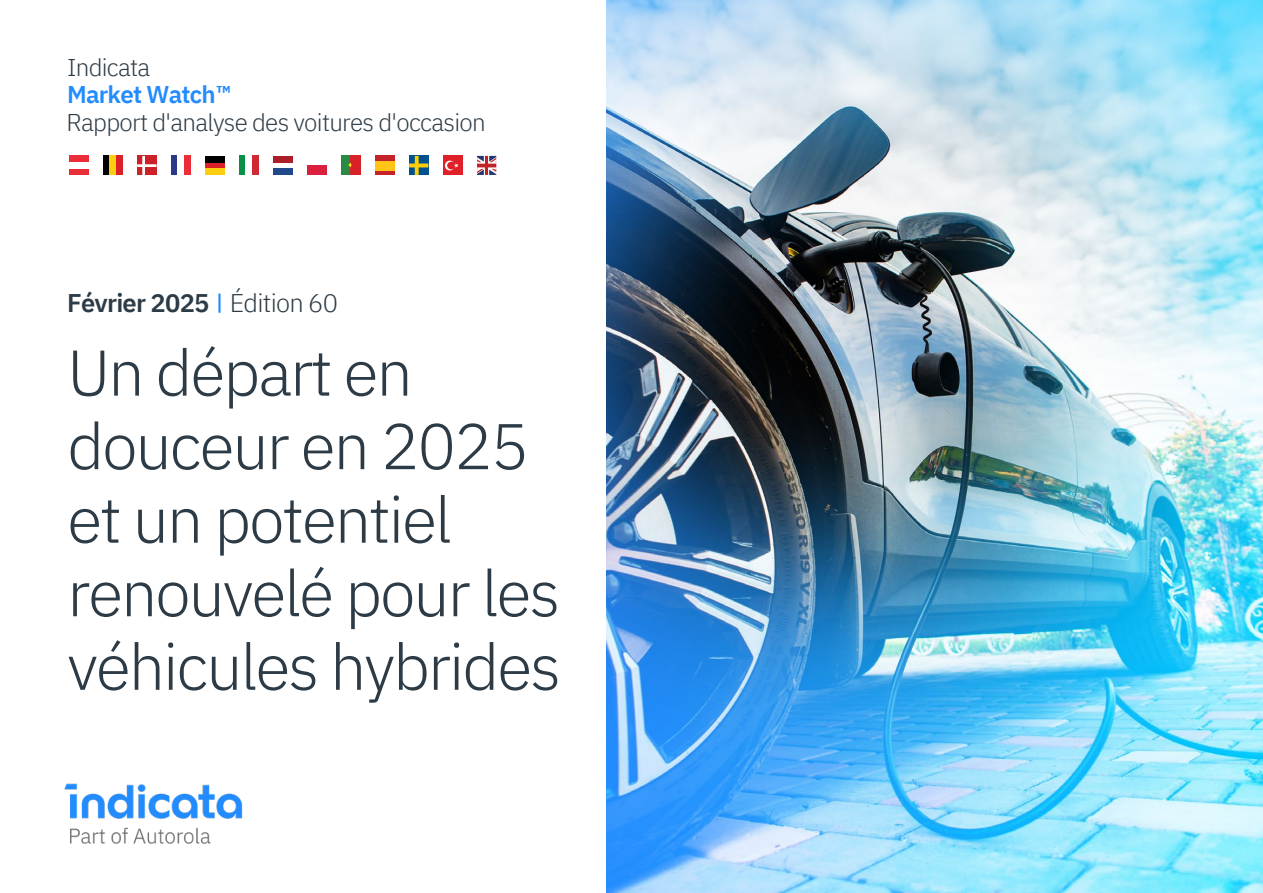
<style>
.page{position:relative;width:1263px;height:893px;background:#fff}
.page>*{position:absolute;margin:0;border:0;box-sizing:border-box;transform-origin:0 0}
.t1{font:300 64.5px/73.5px "IBM Plex Sans";letter-spacing:-.035em;color:#2c3b46}
.t2{font:600 25.5px "IBM Plex Sans";letter-spacing:-.03em;color:#2c3b46}
.t3{font:300 24.15px "IBM Plex Sans";letter-spacing:-.03em;color:#2c3b46}
.t4{font:600 24.15px "IBM Plex Sans";letter-spacing:-.03em;color:#228cff}
.s1{font-weight:300}
</style>
<div class="page">
<div style="left:69px;top:156px;width:20px;height:19px;background:#eb2d3a"></div>
<div style="left:69px;top:162px;width:20px;height:7px;background:#fff"></div>
<svg style="left:137px;top:156px;width:20px;height:19px"></svg>
<div style="left:171px;top:156px;width:6px;height:19px;background:#293987"></div>
<div style="left:184px;top:156px;width:6px;height:19px;background:#eb2d3a"></div>
<div style="left:205px;top:162px;width:19px;height:7px;background:#d92127"></div>
<div style="left:205px;top:169px;width:19px;height:6px;background:#fdce0e"></div>
<div style="left:205px;top:156px;width:19px;height:6px;background:#010101"></div>
<div style="left:239px;top:156px;width:6px;height:19px;background:#099147"></div>
<div style="left:252px;top:156px;width:6px;height:19px;background:#ce2a36"></div>
<div style="left:103px;top:156px;width:7px;height:19px;background:#010101"></div>
<div style="left:110px;top:156px;width:6px;height:19px;background:#fdce0e"></div>
<div style="left:116px;top:156px;width:7px;height:19px;background:#d92127"></div>
<div style="left:273px;top:169px;width:19px;height:6px;background:#20488a"></div>
<div style="left:273px;top:156px;width:19px;height:6px;background:#ad1f28"></div>
<div style="left:307px;top:166px;width:19px;height:9px;background:#db1f3e"></div>
<div style="left:341px;top:156px;width:9px;height:19px;background:#298a43"></div>
<div style="left:350px;top:156px;width:10px;height:19px;background:#d92128"></div>
<svg style="left:348px;top:163px;width:4px;height:4px"></svg>
<div style="left:375px;top:156px;width:19px;height:19px;background:#c52128"></div>
<div style="left:375px;top:161px;width:19px;height:9px;background:#ffc416"></div>
<svg style="left:409px;top:156px;width:19px;height:19px"></svg>
<div style="left:443px;top:156px;width:19px;height:19px;background:#e02028"></div>
<svg style="left:445px;top:161px;width:13px;height:9px"></svg>
<svg style="left:477px;top:156px;width:19px;height:19px"></svg>
<img style="left:607px;top:0;width:656px;height:893px">
<img style="left:64px;top:783px;width:179px;height:61px">
<hr style="left:218px;top:294px;width:3px;height:19px;background:#228cff">
<p class="t3" style="left:67px;top:53px;width:85px">Indicata</p>
<p class="t4" style="left:67px;top:80px;width:166px">Market Watchô</p>
<p class="t3" style="left:67px;top:108px;width:421px">Rapport d'analyse des voitures d'occasion</p>
<p class="t2" style="left:67px;top:288px;width:272px">FÈvrier 2025 <span class="s1">…dition 60</span></p>
<p class="t1" style="left:67px;top:335px;width:495px">Un dÈpart en douceur en 2025 et un potentiel renouvelÈ pour les vÈhicules hybrides</p>
</div>
